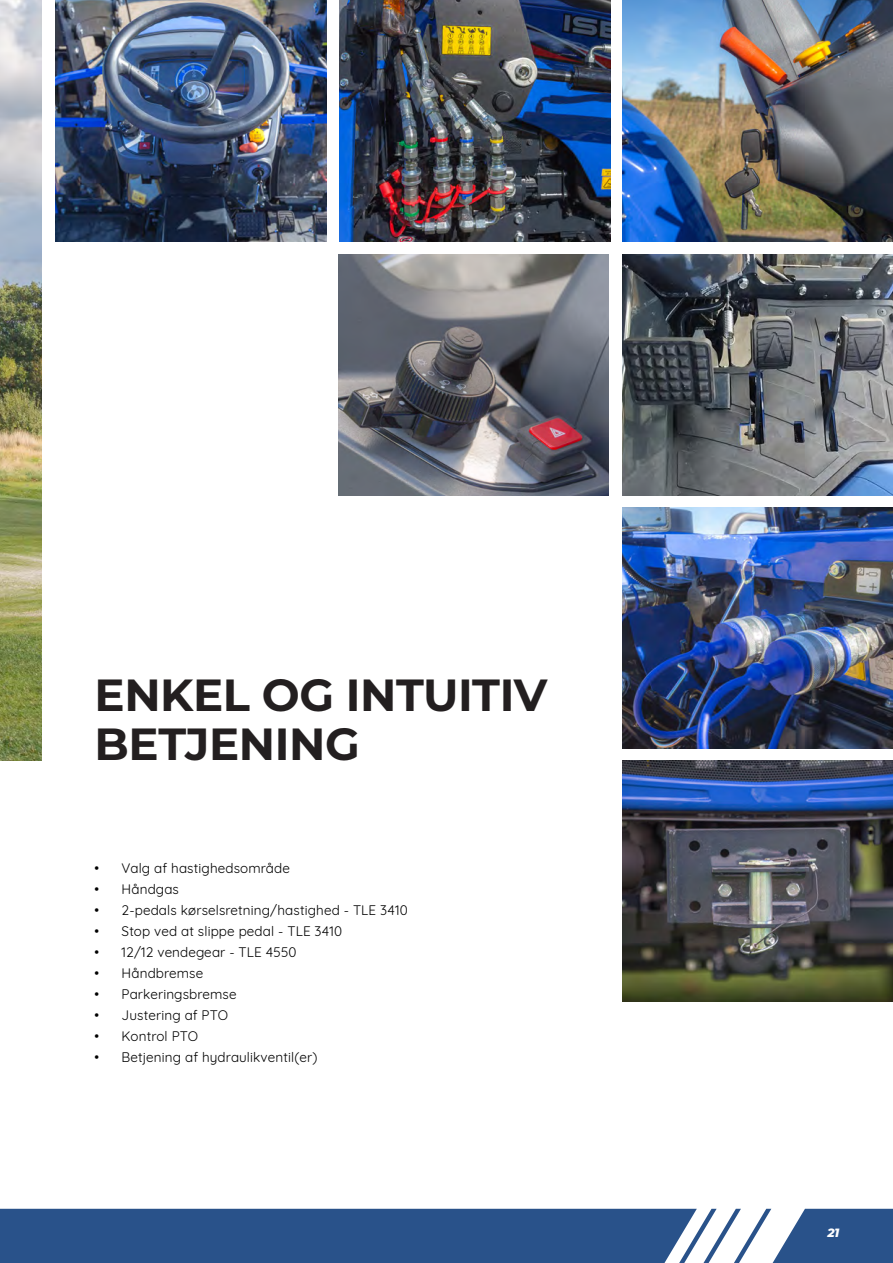
<style>
.page{position:relative;width:893px;height:1263px;background:#fff}
.page>*{position:absolute;margin:0;border:0;box-sizing:border-box;transform-origin:0 0}
.t1{font:700 45px/49.5px "Montserrat";letter-spacing:-.01em;color:#231f20}
.t2{font:13.5px "Quicksand";letter-spacing:.01em;color:#000}
.t3{font:italic 800 12px "Montserrat";color:#fff}
</style>
<div class="page">
<img style="left:0;top:0;width:41px;height:760px">
<img style="left:338px;top:254px;width:271px;height:242px">
<img style="left:622px;top:507px;width:271px;height:241px">
<img style="left:339px;top:0;width:271px;height:242px">
<img style="left:622px;top:0;width:271px;height:242px">
<img style="left:55px;top:0;width:271px;height:242px">
<img style="left:622px;top:254px;width:271px;height:242px">
<img style="left:622px;top:760px;width:271px;height:242px">
<svg style="left:0;top:1209px;width:893px;height:54px;background:#3f6396"></svg>
<h1 class="t1" style="left:95px;top:668px;width:454px">ENKEL OG INTUITIV<br>BETJENING</h1>
<p class="t2" style="left:95px;top:858px;width:197px">• Valg af hastighedsområde</p>
<p class="t2" style="left:95px;top:879px;width:86px">• Håndgas</p>
<p class="t2" style="left:95px;top:900px;width:315px">• 2-pedals kørselsretning/hastighed - TLE 3410</p>
<p class="t2" style="left:95px;top:921px;width:249px">• Stop ved at slippe pedal - TLE 3410</p>
<p class="t2" style="left:95px;top:942px;width:204px">• 12/12 vendegear - TLE 4550</p>
<p class="t2" style="left:95px;top:963px;width:110px">• Håndbremse</p>
<p class="t2" style="left:95px;top:984px;width:143px">• Parkeringsbremse</p>
<p class="t2" style="left:95px;top:1005px;width:135px">• Justering af PTO</p>
<p class="t2" style="left:95px;top:1026px;width:105px">• Kontrol PTO</p>
<p class="t2" style="left:95px;top:1047px;width:224px">• Betjening af hydraulikventil(er)</p>
<p class="t3" style="left:827px;top:1223px;width:14px">21</p>
</div>
